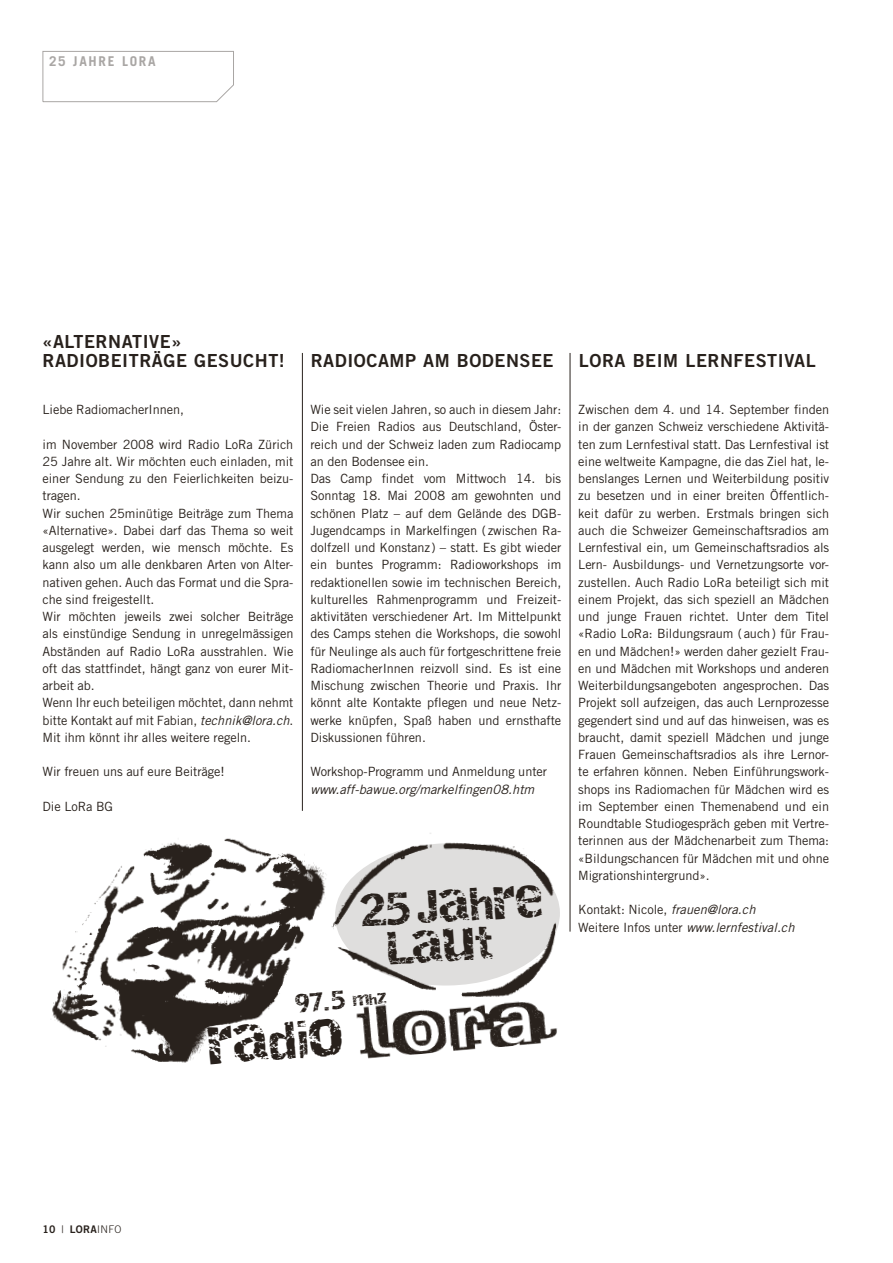
<style>
.page{position:relative;width:893px;height:1263px;background:#fff}
.page>*{position:absolute;margin:0;border:0;box-sizing:border-box;transform-origin:0 0}
.t1{font:37.35px "Destroy";color:#28211c}
.t2{font:32.55px/39px "Destroy";color:#28211c}
.t3{font:18.45px "Destroy";color:#28211c}
.t4{font:18px/19.5px "Trade Gothic LT Bold Two";letter-spacing:.03em;color:#28211c}
.t5{font:700 13.5px "Trade Gothic LT";letter-spacing:.125em;color:#a9a6a4}
.t6{font:italic 12.9px "Trade Gothic LT";color:#28211c}
.t7{font:12.75px/17.2px "Trade Gothic LT";letter-spacing:-.005em;color:#28211c}
.t8{font:10.5px "Trade Gothic LT Bold Two";letter-spacing:.03em;color:#28211c}
.s1{font-style:italic;font-size:12.9px}
.s2{font-style:normal;font-size:12.75px}
.s3{font-size:10.8px}
.s4{font-family:"Trade Gothic LT"}
.s5{font-family:"Trade Gothic LT";font-weight:300}
</style>
<div class="page">
<svg style="left:42px;top:51px;width:192px;height:51px"></svg>
<hr style="left:302px;top:353px;width:1px;height:458px;background:#28211c">
<hr style="left:570px;top:353px;width:1px;height:578px;background:#28211c">
<img style="left:52px;top:774px;width:519px;height:289px">
<img style="left:353px;top:989px;width:209px;height:70px">
<p class="t5" style="left:49px;top:53px;width:108px">25 JAHRE LORA</p>
<h3 class="t4" style="left:43px;top:331px;width:244px">«ALTERNATIVE»<br>RADIOBEITRÄGE GESUCHT!</h3>
<p class="t7" style="left:43px;top:401px;width:143px">Liebe RadiomacherI nnen,</p>
<p class="t7" style="left:43px;top:435px;width:252px">im November 2008 wird Radio LoRa Zürich 25 Jahre alt. Wir möchten euch einladen, mit einer Sendung zu den Feierlichkeiten beizu&shy;tragen.<br>Wir suchen 25minütige Beiträge zum Thema «Alternative». Dabei darf das Thema so weit ausgelegt werden, wie mensch möchte. Es kann also um alle denkbaren Arten von Alter&shy;nativen gehen. Auch das Format und die Spra&shy;che sind freigestellt.<br>Wir möchten jeweils zwei solcher Beiträge als einstündige Sendung in unregelmässigen Abständen auf Radio LoRa ausstrahlen. Wie oft das stattfindet, hängt ganz von eurer Mit&shy;arbeit ab.<br>Wenn I hr euch beteiligen möchtet, dann nehmt bitte Kontakt auf mit Fabian, <span class="s1">technik@lora.ch</span>.<br>Mit ihm könnt ihr alles weitere regeln.</p>
<p class="t7" style="left:43px;top:763px;width:184px">Wir freuen uns auf eure Beiträge!</p>
<p class="t7" style="left:43px;top:797px;width:62px">Die LoRa BG</p>
<h3 class="t4" style="left:311px;top:351px;width:244px">RADIOCAMP AM BODENSEE</h3>
<h3 class="t4" style="left:579px;top:351px;width:13px">LORA</h3>
<h3 class="t4" style="left:633px;top:351px;width:173px">BEIM LERNFESTIVAL</h3>
<p class="t7" style="left:310px;top:401px;width:252px">Wie seit vielen Jahren, so auch in diesem Jahr:<br>Die Freien Radios aus Deutschland, Öster&shy;reich und der Schweiz laden zum Radiocamp an den Bodensee ein.<br>Das Camp findet vom Mittwoch 14. bis Sonntag 18. Mai 2008 am gewohnten und schönen Platz – auf dem Gelände des DGB-Jugendcamps in Markelfingen ( zwischen Ra&shy;dolfzell und Konstanz ) – statt. Es gibt wieder ein buntes Programm: Radioworkshops im redaktionellen sowie im technischen Bereich, kulturelles Rahmenprogramm und Freizeit&shy;aktivitäten verschiedener Art. I m Mittelpunkt des Camps stehen die Workshops, die sowohl für Neulinge als auch für fortgeschrittene freie RadiomacherI nnen reizvoll sind. Es ist eine Mischung zwischen Theorie und Praxis. I hr könnt alte Kontakte pflegen und neue Netz&shy;werke knüpfen, Spaß haben und ernsthafte Diskussionen führen.</p>
<p class="t7" style="left:310px;top:763px;width:238px">Workshop-Programm und Anmeldung unter</p>
<p class="t6" style="left:310px;top:781px;width:225px">www.aff-bawue.org/markelfingen08.htm</p>
<h2 class="t2" style="left:385px;top:892px;width:159px;text-indent:-25px;rotate:-3deg">25 Jahre<br>Laut</h2>
<p class="t7" style="left:578px;top:401px;width:252px;text-align:justify">Zwischen dem 4. und 14. September finden in der ganzen Schweiz verschiedene Aktivitä&shy;ten zum Lernfestival statt. Das Lernfestival ist eine weltweite Kampagne, die das Ziel hat, le&shy;benslanges Lernen und Weiterbildung positiv zu besetzen und in einer breiten Öffentlich&shy;keit dafür zu werben. Erstmals bringen sich auch die Schweizer Gemeinschaftsradios am Lernfestival ein, um Gemeinschaftsradios als Lern- Ausbildungs- und Vernetzungsorte vor&shy;zustellen. Auch Radio LoRa beteiligt sich mit einem Projekt, das sich speziell an Mädchen und junge Frauen richtet. U nter dem Titel «Radio LoRa: B ildungsraum (auch) für Frau&shy;en und Mädchen!» werden daher gezielt Frau&shy;en und Mädchen mit Workshops und anderen Weiterbildungsangeboten angesprochen. Das Projekt soll aufzeigen, das auch Lernprozesse gegendert sind und auf das hinweisen, was es braucht, damit speziell Mädchen und junge Frauen Gemeinschaftsradios als ihre Lernor&shy;te erfahren können. Neben E inführungswork&shy;shops ins Radiomachen für Mädchen wird es im September einen Themenabend und ein Roundtable Studiogespräch geben mit Vertre&shy;terinnen aus der Mädchenarbeit zum Thema: «B ildungschancen für Mädchen mit und ohne Migrationshintergrund».</p>
<p class="t7" style="left:578px;top:901px;width:179px">Kontakt: Nicole, <span class="s1">frauen@lora.ch</span></p>
<p class="t6" style="left:578px;top:919px;width:218px"><span class="s2">Weitere I nfos unter</span> www.lernfestival.ch</p>
<h3 class="t3" style="left:295px;top:992px;width:93px;rotate:-5deg">97.5 <span class="s3">mhz</span></h3>
<p class="t8" style="left:43px;top:1223px;width:81px">10 <span class="s4">|</span> LORA<span class="s5">info</span></p>
<h1 class="t1" style="left:207px;top:1023px;width:138px;rotate:-4deg">radio</h1>
</div>
